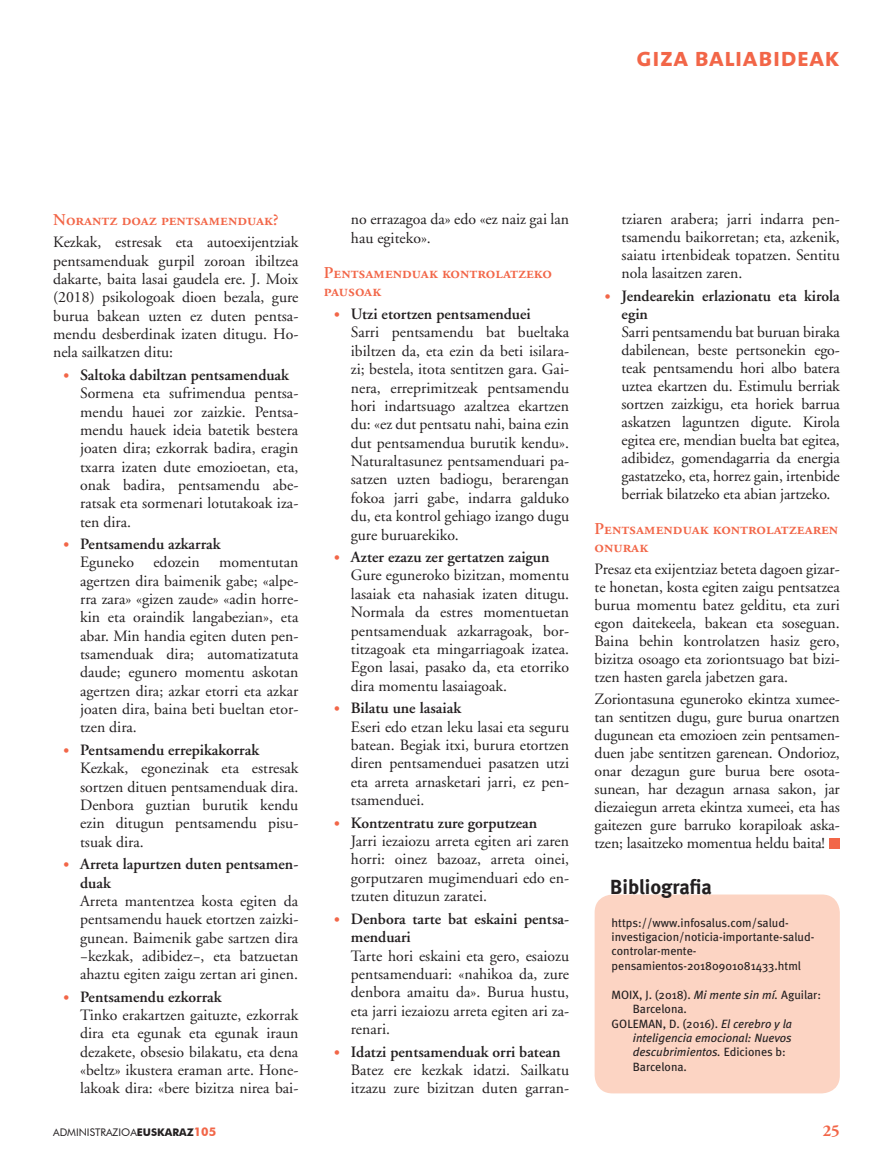
<style>
.page{position:relative;width:893px;height:1170px;background:#fff}
.page>*{position:absolute;margin:0;border:0;box-sizing:border-box;transform-origin:0 0}
.t1{font:27px "The Sans Bold Caps";color:#f26648}
.t2{font:700 20.4px "Meta";color:#231f20}
.Titi01{font:16.5px/18.3px "Adobe Garamond Semibold SC";color:#f26648}
.t3{font:700 16.5px "Adobe Garamond";color:#f26648}
.Testua{font:15.75px/18.3px "Adobe Garamond";color:#231f20;text-align:justify}
.t4{font:600 15.75px/18.3px "Adobe Garamond";color:#231f20}
.Taula_txt{font:12px/14.4px "Meta";color:#231f20}
.Taula_txt-2{font:italic 12px/14.4px "Meta";color:#231f20}
.t5{font:10.5px "Futura BT";color:#231f20}
.s1{font-family:"Meta";font-weight:400;font-size:12.75px;color:#f26648}
.s2{font-style:italic}
.s3{font-style:normal}
.s4{font-weight:700}
.s5{font-weight:700;font-size:12px;color:#f26648}
</style>
<div class="page">
<div style="left:829px;top:837px;width:10px;height:11px;background:#f26648"></div>
<div style="left:595px;top:894px;width:245px;height:199px;background:#fcd4c3;border-radius:18px"></div>
<p class="t1" style="left:636px;top:35px;width:205px">giza baliabideak</p>
<p class="Titi01" style="left:53px;top:211px;width:227px">Norantz doaz pentsamenduak?</p>
<p class="Testua" style="left:53px;top:233px;width:247px">Kezkak, estresak eta autoexijentziak pentsamenduak gurpil zoroan ibiltzea dakarte, baita lasai gaudela ere. J. Moix (2018) psikologoak dioen bezala, gure burua bakean uzten ez duten pentsa&shy;mendu desberdinak izaten ditugu. Ho&shy;nela sailkatzen ditu:</p>
<p class="t4" style="left:63px;top:366px;width:227px"><span class="s1">•</span> Saltoka dabiltzan pentsamenduak</p>
<p class="Testua" style="left:80px;top:384px;width:220px">Sormena eta sufrimendua pentsa&shy;mendu hauei zor zaizkie. Pentsa&shy;mendu hauek ideia batetik bestera joaten dira; ezkorrak badira, eragin txarra izaten dute emozioetan, eta, onak badira, pentsamendu abe&shy;ratsak eta sormenari lotutakoak iza&shy;ten dira.</p>
<p class="t4" style="left:63px;top:535px;width:159px"><span class="s1">•</span> Pentsamendu azkarrak</p>
<p class="Testua" style="left:80px;top:553px;width:220px">Eguneko edozein momentutan agertzen dira baimenik gabe; «alpe&shy;rra zara» «gizen zaude» «adin horre&shy;kin eta oraindik langabezian», eta abar. Min handia egiten duten pen&shy;tsamenduak dira; automatizatuta daude; egunero momentu askotan agertzen dira; azkar etorri eta azkar joaten dira, baina beti bueltan etor&shy;tzen dira.</p>
<p class="t4" style="left:63px;top:741px;width:197px"><span class="s1">•</span> Pentsamendu errepikakorrak</p>
<p class="Testua" style="left:80px;top:759px;width:220px">Kezkak, egonezinak eta estresak sortzen dituen pentsamenduak dira.<br>Denbora guztian burutik kendu ezin ditugun pentsamendu pisu&shy;tsuak dira.</p>
<p class="t4" style="left:80px;top:855px;width:220px;text-indent:-17px"><span class="s1">•</span> Arreta lapurtzen duten pentsamen&shy;duak</p>
<p class="Testua" style="left:80px;top:892px;width:220px">Arreta mantentzea kosta egiten da pentsamendu hauek etortzen zaizki&shy;gunean. Baimenik gabe sartzen dira −kezkak, adibidez−, eta batzuetan ahaztu egiten zaigu zertan ari ginen.</p>
<p class="t4" style="left:63px;top:987px;width:160px"><span class="s1">•</span> Pentsamendu ezkorrak</p>
<p class="Testua" style="left:80px;top:1006px;width:220px">Tinko erakartzen gaituzte, ezkorrak dira eta egunak eta egunak iraun dezakete, obsesio bilakatu, eta dena «beltz» ikustera eraman arte. Hone&shy;lakoak dira: «bere bizitza nirea bai-</p>
<p class="Testua" style="left:351px;top:210px;width:220px">no errazagoa da» edo «ez naiz gai lan hau egiteko».</p>
<p class="Titi01" style="left:324px;top:264px;width:230px">Pentsamenduak kontrolatzeko pausoak</p>
<p class="t4" style="left:334px;top:305px;width:198px"><span class="s1">•</span> Utzi etortzen pentsamenduei</p>
<p class="Testua" style="left:351px;top:323px;width:220px">Sarri pentsamendu bat bueltaka ibiltzen da, eta ezin da beti isilara&shy;zi; bestela, itota sentitzen gara. Gai&shy;nera, erreprimitzeak pentsamendu hori indartsuago azaltzea ekartzen du: «ez dut pentsatu nahi, baina ezin dut pentsamendua burutik kendu».<br>Naturaltasunez pentsamenduari pa&shy;satzen uzten badiogu, berarengan fokoa jarri gabe, indarra galduko du, eta kontrol gehiago izango dugu gure buruarekiko.</p>
<p class="t4" style="left:334px;top:548px;width:217px"><span class="s1">•</span> Azter ezazu zer gertatzen zaigun</p>
<p class="Testua" style="left:351px;top:566px;width:220px">Gure eguneroko bizitzan, momentu lasaiak eta nahasiak izaten ditugu.<br>Normala da estres momentuetan pentsamenduak azkarragoak, bor&shy;titzagoak eta mingarriagoak izatea.<br>Egon lasai, pasako da, eta etorriko dira momentu lasaiagoak.</p>
<p class="t4" style="left:334px;top:699px;width:129px"><span class="s1">•</span> Bilatu une lasaiak</p>
<p class="Testua" style="left:351px;top:717px;width:220px">Eseri edo etzan leku lasai eta seguru batean. Begiak itxi, burura etortzen diren pentsamenduei pasatzen utzi eta arreta arnasketari jarri, ez pen&shy;tsamenduei.</p>
<p class="t4" style="left:334px;top:813px;width:205px"><span class="s1">•</span> Kontzentratu zure gorputzean</p>
<p class="Testua" style="left:351px;top:832px;width:220px">Jarri iezaiozu arreta egiten ari zaren horri: oinez bazoaz, arreta oinei, gorputzaren mugimenduari edo en&shy;tzuten dituzun zaratei.</p>
<p class="t4" style="left:351px;top:909px;width:220px;text-indent:-17px"><span class="s1">•</span> Denbora tarte bat eskaini pentsa&shy;menduari</p>
<p class="Testua" style="left:351px;top:946px;width:220px">Tarte hori eskaini eta gero, esaiozu pentsamenduari: «nahikoa da, zure denbora amaitu da». Burua hustu, eta jarri iezaiozu arreta egiten ari za&shy;renari.</p>
<p class="t4" style="left:334px;top:1042px;width:228px"><span class="s1">•</span> Idatzi pentsamenduak orri batean</p>
<p class="Testua" style="left:351px;top:1061px;width:220px">Batez ere kezkak idatzi. Sailkatu itzazu zure bizitzan duten garran-</p>
<p class="Testua" style="left:622px;top:211px;width:220px">tziaren arabera; jarri indarra pen&shy;tsamendu baikorretan; eta, azkenik, saiatu irtenbideak topatzen. Sentitu nola lasaitzen zaren.</p>
<p class="t4" style="left:622px;top:287px;width:220px;text-indent:-17px"><span class="s1">•</span> Jendearekin erlazionatu eta kirola egin</p>
<p class="Testua" style="left:622px;top:323px;width:220px">Sarri pentsamendu bat buruan biraka dabilenean, beste pertsonekin ego&shy;teak pentsamendu hori albo batera uztea ekartzen du. Estimulu berriak sortzen zaizkigu, eta horiek barrua askatzen laguntzen digute. Kirola egitea ere, mendian buelta bat egitea, adibidez, gomendagarria da energia gastatzeko, eta, horrez gain, irtenbide berriak bilatzeko eta abian jartzeko.</p>
<p class="Titi01" style="left:595px;top:519px;width:245px">Pentsamenduak kontrolatzearen onurak</p>
<p class="Testua" style="left:595px;top:560px;width:247px">Presaz eta exijentziaz beteta dagoen gizar&shy;te honetan, kosta egiten zaigu pentsatzea burua momentu batez gelditu, eta zuri egon daitekeela, bakean eta soseguan.<br>Baina behin kontrolatzen hasiz gero, bizitza osoago eta zoriontsuago bat bizi&shy;tzen hasten garela jabetzen gara.</p>
<p class="Testua" style="left:595px;top:690px;width:247px">Zoriontasuna eguneroko ekintza xumee&shy;tan sentitzen dugu, gure burua onartzen dugunean eta emozioen zein pentsamen&shy;duen jabe sentitzen garenean. Ondorioz, onar dezagun gure burua bere osota&shy;sunean, har dezagun arnasa sakon, jar diezaiegun arreta ekintza xumeei, eta has gaitezen gure barruko korapiloak aska&shy;tzen; lasaitzeko momentua heldu baita!</p>
<p class="t2" style="left:610px;top:874px;width:103px">Bibliografia</p>
<p class="Taula_txt" style="left:612px;top:915px;width:204px">https://www.infosalus.com/salud&shy;investigacion/noticia-importante-salud&shy;controlar-mente&shy;pensamientos-20180901081433.html</p>
<p class="Taula_txt" style="left:633px;top:987px;width:190px;text-indent:-21px">MOIX, J. (2018). <span class="s2">Mi mente sin mí.</span> Aguilar:<br>Barcelona.</p>
<p class="Taula_txt-2" style="left:633px;top:1015px;width:161px;text-indent:-21px"><span class="s3">GOLEMAN, D. (2016).</span> El cerebro y la inteligencia emocional: Nuevos descubrimientos. <span class="s3">Ediciones b:<br>Barcelona.</span></p>
<p class="t5" style="left:53px;top:1125px;width:165px">ADMINISTRAZIOA<span class="s4">EUSKARAZ</span><span class="s5">105</span></p>
<p class="t3" style="left:823px;top:1121px;width:19px">25</p>
</div>
